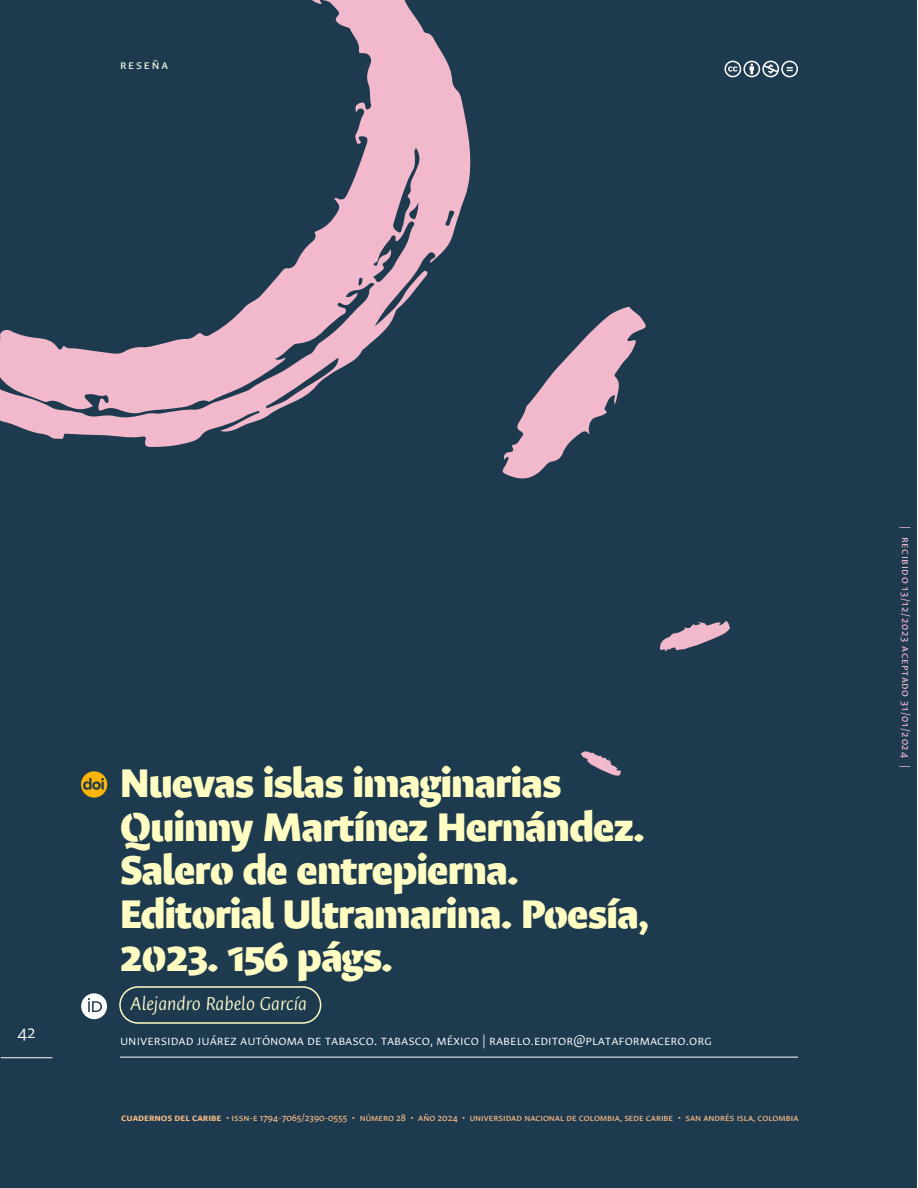
<style>
.page{position:relative;width:918px;height:1188px;background:#fff}
.page>*{position:absolute;margin:0;border:0;box-sizing:border-box;transform-origin:0 0}
.t1{font:900 45px/43.5px "Ancizar Stencil";letter-spacing:-.01em;color:#fffdc2}
.t2{font:italic 300 21px "Ancizar Sans";color:#fffdce}
.t3{font:300 19.5px "Ancizar Sans";color:#fff}
.t4{font:300 15px "Ancizar Sans";color:#fff}
.t5{font:13.5px "Ancizar Sans";letter-spacing:.14em;color:#f2f6e4}
.t6{font:12px "Ancizar Sans";letter-spacing:.06em;color:#f2b8cc}
.t7{font:10.5px "Ancizar Sans";color:#ffbe84}
.s1{font-weight:700}
</style>
<div class="page">
<div style="left:1px;top:1px;width:916px;height:1187px;background:#1d3a4f"></div>
<hr style="left:1px;top:1057px;width:51px;height:1px;background:#fff">
<div style="left:119px;top:986px;width:202px;height:38px;border:2px solid #fffdc2;border-radius:18px"></div>
<hr style="left:120px;top:1057px;width:678px;height:1px;background:#fff">
<svg style="left:0;top:0;width:472px;height:448px"></svg>
<svg style="left:502px;top:306px;width:144px;height:173px"></svg>
<svg style="left:660px;top:621px;width:70px;height:30px"></svg>
<svg style="left:580px;top:751px;width:41px;height:25px"></svg>
<svg style="left:81px;top:993px;width:26px;height:26px"></svg>
<svg style="left:81px;top:771px;width:26px;height:27px"></svg>
<svg style="left:724px;top:61px;width:74px;height:16px"></svg>
<p class="t5" style="left:120px;top:57px;width:49px">reseña</p>
<h3 class="t3" style="left:18px;top:1021px;width:20px">42</h3>
<h1 class="t1" style="left:120px;top:762px;width:531px">Nuevas islas imaginarias<br>Quinny Martínez Hernández.<br>Salero de entrepierna.<br>Editorial Ultramarina. Poesía,<br>2023. 156 págs.</h1>
<h2 class="t2" style="left:130px;top:993px;width:178px">Alejandro Rabelo García</h2>
<h3 class="t4" style="left:120px;top:1032px;width:593px">Universidad Juárez Autónoma de Tabasco. Tabasco, México | rabelo.editor@plataformacero.org</h3>
<p class="t7" style="left:121px;top:1112px;width:674px"><span class="s1">Cuadernos del Caribe</span> · ISSN-e 1794-7065/2390-0555 · Número 28 · Año 2024 · Universi dad Nacional de Colombia, Sede Cari be · San An drés Isla, Colombia</p>
<p class="t6" style="left:913px;top:526px;width:243px;rotate:90deg">| Reci bi do 13/12/2023 Aceptado 31/01/2024 |</p>
</div>
